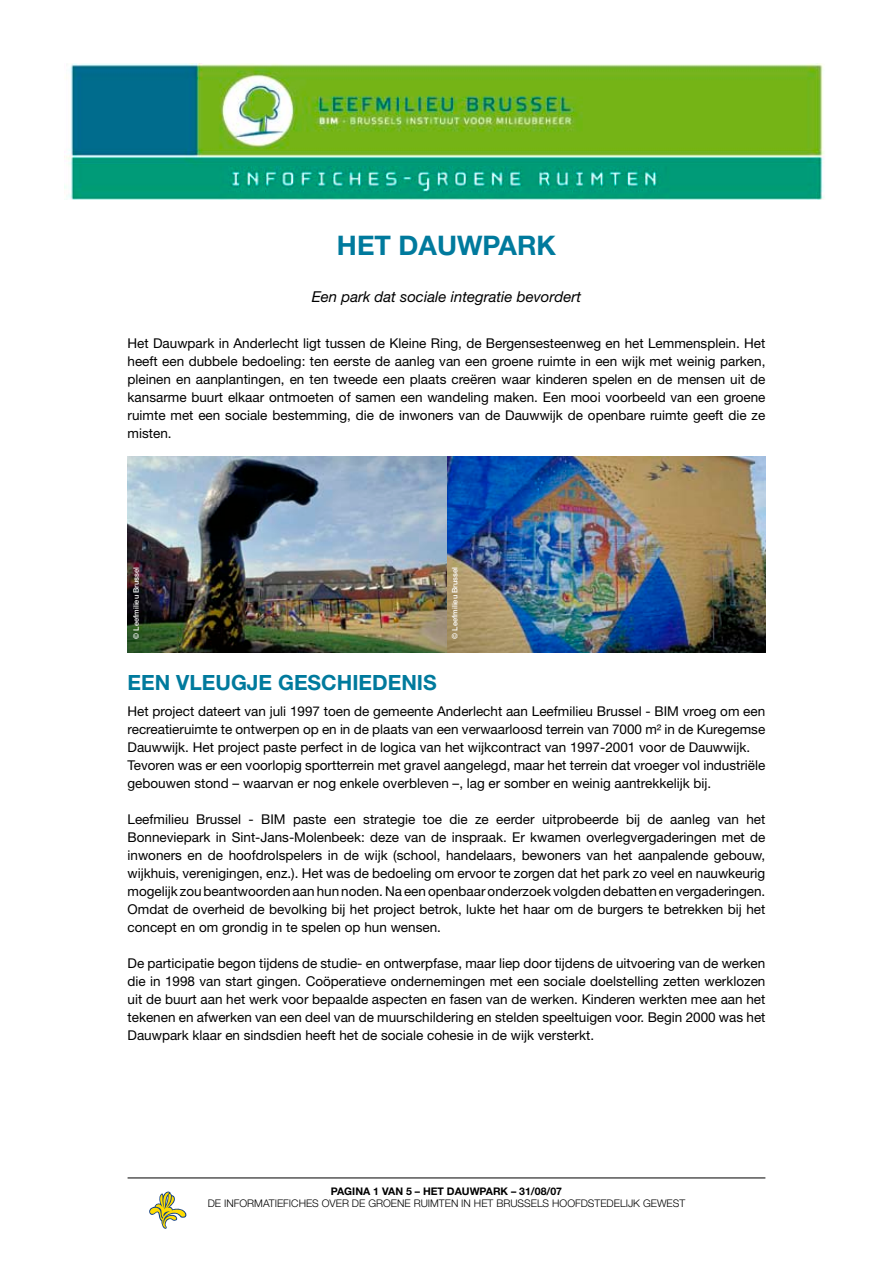
<style>
.page{position:relative;width:893px;height:1263px;background:#fff}
.page>*{position:absolute;margin:0;border:0;box-sizing:border-box;transform-origin:0 0}
.t1{font:700 27px "Helvetica Neue";color:#007a9d}
.t2{font:700 21px "Helvetica Neue";color:#007a9d}
.t3{font:italic 15px "Helvetica Neue";color:#000}
.t4{font:13.5px/18px "Helvetica Neue";color:#000;text-align:justify}
.t5{font:300 10.5px "Helvetica Neue";color:#000}
.t6{font:700 10.5px "Helvetica Neue";color:#000}
.t7{font:500 7.5px "Helvetica Neue";color:#fff}
</style>
<div class="page">
<img style="left:64px;top:64px;width:761px;height:136px">
<hr style="left:128px;top:1177px;width:637px;height:1px;background:#000">
<svg style="left:149px;top:1191px;width:38px;height:38px"></svg>
<img style="left:446px;top:457px;width:319px;height:195px">
<img style="left:128px;top:457px;width:318px;height:195px">
<h1 class="t1" style="left:337px;top:229px;width:220px">HET DAUWPARK</h1>
<p class="t3" style="left:312px;top:287px;width:271px">Een park dat sociale integratie bevordert</p>
<p class="t4" style="left:128px;top:334px;width:639px">Het Dauwpark in Anderlecht ligt tussen de Kleine Ring, de Bergensesteenweg en het Lemmensplein. Het heeft een dubbele bedoeling: ten eerste de aanleg van een groene ruimte in een wijk met weinig parken, pleinen en aanplantingen, en ten tweede een plaats creëren waar kinderen spelen en de mensen uit de kansarme buurt elkaar ontmoeten of samen een wandeling maken. Een mooi voorbeeld van een groene ruimte met een sociale bestemming, die de inwoners van de Dauwwijk de openbare ruimte geeft die ze misten.</p>
<p class="t7" style="left:132px;top:639px;width:73px;rotate:-90deg">© Leefmilieu Brussel</p>
<p class="t7" style="left:450px;top:639px;width:73px;rotate:-90deg">© Leefmilieu Brussel</p>
<h2 class="t2" style="left:128px;top:669px;width:311px">EEN VLEUGJE GESCHIEDENIS</h2>
<p class="t4" style="left:128px;top:702px;width:639px;text-align:left">Het project dateert van juli 1997 toen de gemeente Anderlecht aan Leefmilieu Brussel - BIM vroeg om een recreatieruimte te ontwerpen op en in de plaats van een verwaarloosd terrein van 7000 m² in de Kuregemse Dauwwijk. Het project paste perfect in de logica van het wijkcontract van 1997-2001 voor de Dauwwijk.<br>Tevoren was er een voorlopig sportterrein met gravel aangelegd, maar het terrein dat vroeger vol industriële gebouwen stond – waarvan er nog enkele overbleven –, lag er somber en weinig aantrekkelijk bij.</p>
<p class="t4" style="left:128px;top:810px;width:639px">Leefmilieu Brussel - BIM paste een strategie toe die ze eerder uitprobeerde bij de aanleg van het Bonneviepark in Sint-Jans-Molenbeek: deze van de inspraak. Er kwamen overlegvergaderingen met de inwoners en de hoofdrolspelers in de wijk (school, handelaars, bewoners van het aanpalende gebouw, wijkhuis, verenigingen, enz.). Het was de bedoeling om ervoor te zorgen dat het park zo veel en nauwkeurig mogelijk zou beantwoorden aan hun noden. Na een openbaar onderzoek volgden debatten en vergaderingen.<br>Omdat de overheid de bevolking bij het project betrok, lukte het haar om de burgers te betrekken bij het concept en om grondig in te spelen op hun wensen.</p>
<p class="t4" style="left:128px;top:954px;width:639px">De participatie begon tijdens de studie- en ontwerpfase, maar liep door tijdens de uitvoering van de werken die in 1998 van start gingen. Coöperatieve ondernemingen met een sociale doelstelling zetten werklozen uit de buurt aan het werk voor bepaalde aspecten en fasen van de werken. Kinderen werkten mee aan het tekenen en afwerken van een deel van de muurschildering en stelden speeltuigen voor. Begin 2000 was het Dauwpark klaar en sindsdien heeft het de sociale cohesie in de wijk versterkt.</p>
<p class="t6" style="left:331px;top:1184px;width:233px">PAGINA 1 VAN 5 – HET DAUWPARK – 31/08/07</p>
<p class="t5" style="left:208px;top:1197px;width:479px">DE INFORMATIEFICHES OVER DE GROENE RUIMTEN IN HET BRUSSELS HOOFDSTEDELIJK GEWEST</p>
</div>
